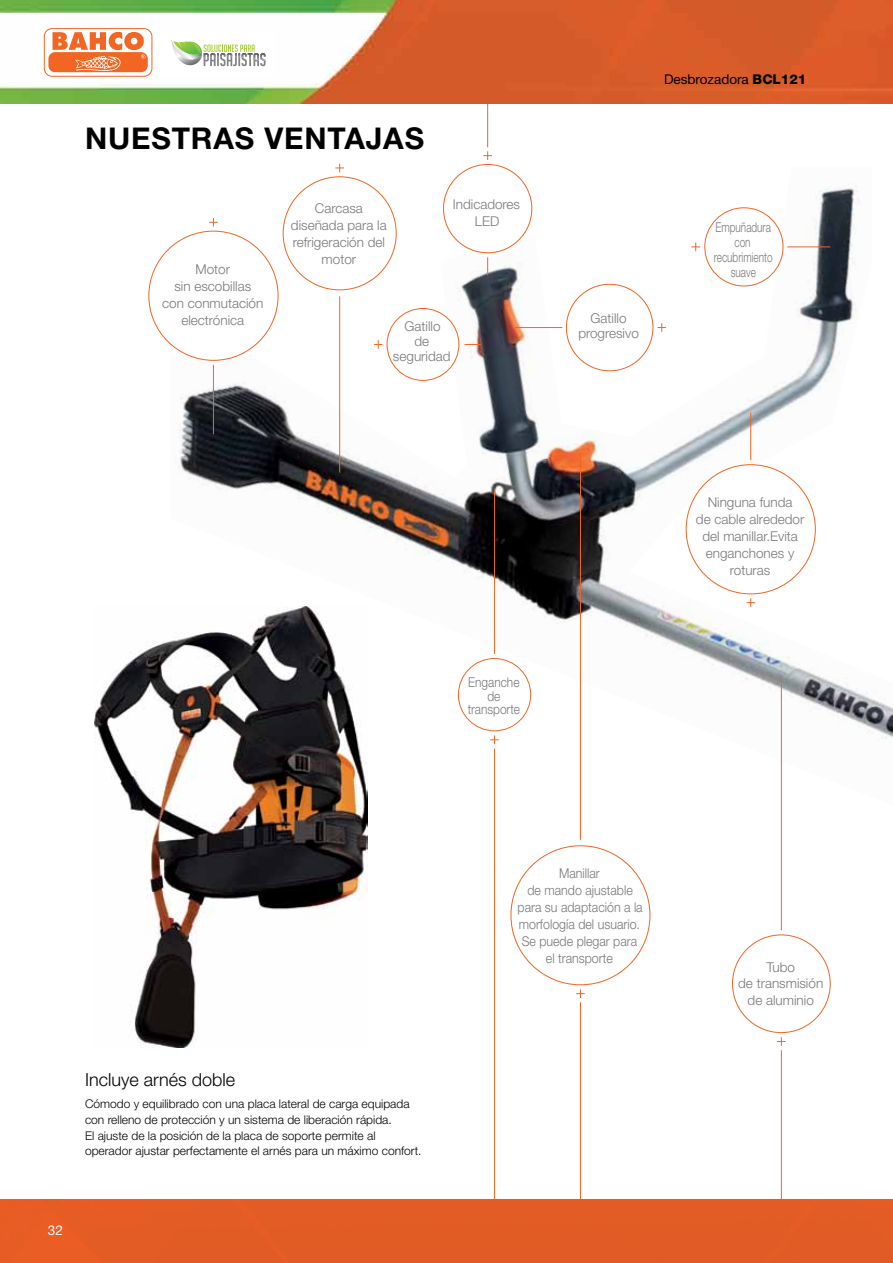
<style>
.page{position:relative;width:893px;height:1263px;background:#fff}
.page>*{position:absolute;margin:0;border:0;box-sizing:border-box;transform-origin:0 0}
.t1{font:700 30px "Helvetica Neue LT Std";letter-spacing:.03em;color:#000}
.t2{font:300 18px "Helvetica Neue LT Std";color:#000}
.t3{font:300 13.5px/16.8px "Helvetica Neue LT Std";color:#77787b;text-align:center}
.t4{font:300 13.5px/16.8px "Helvetica Neue LT Std";color:#77787b;text-align:center;scale:.92 1}
.t5{font:300 13.5px/15px "Helvetica Neue LT Std";color:#77787b;text-align:center;scale:.74 1}
.t6{font:300 13.5px/13.5px "Helvetica Neue LT Std";color:#77787b;text-align:center;scale:.88 1}
.t7{font:13.5px "Helvetica Neue LT Std";color:#000}
.t8{font:13.5px "Helvetica Neue LT Std";color:#fff}
.t9{font:300 12px/15.8px "Helvetica Neue LT Std";color:#000}
.s1{font-weight:800}
</style>
<div class="page">
<img style="left:0;top:0;width:893px;height:103px">
<div style="left:0;top:1199px;width:893px;height:64px;background:#e25c25"></div>
<img style="left:170px;top:167px;width:723px;height:638px">
<img style="left:94px;top:607px;width:273px;height:440px">
<hr style="left:339px;top:296px;width:1px;height:176px;background:#f26522">
<svg style="left:335px;top:164px;width:9px;height:8px"></svg>
<div style="left:283px;top:177px;width:113px;height:113px;background:#fff;border-radius:50%"></div>
<div style="left:161px;top:33px;width:113px;height:42px;background:#fff"></div>
<svg style="left:171px;top:40px;width:95px;height:27px"></svg>
<div style="left:44px;top:29px;width:108px;height:47px;background:#fff;border-radius:8px"></div>
<div style="left:44px;top:28px;width:108px;height:49px;border:1px solid #f26522;border-radius:8px"></div>
<svg style="left:48px;top:52px;width:100px;height:20px"></svg>
<svg style="left:53px;top:32px;width:92px;height:39px"></svg>
<hr style="left:213px;top:365px;width:1px;height:69px;background:#f26522">
<svg style="left:209px;top:218px;width:9px;height:9px"></svg>
<div style="left:149px;top:231px;width:129px;height:129px;background:#fff;border-radius:50%"></div>
<svg style="left:465px;top:344px;width:16px;height:1px"></svg>
<svg style="left:374px;top:340px;width:8px;height:9px"></svg>
<hr style="left:515px;top:327px;width:47px;height:1px;background:#f26522">
<svg style="left:657px;top:323px;width:9px;height:9px"></svg>
<div style="left:566px;top:284px;width:87px;height:87px;background:#fff;border-radius:50%"></div>
<hr style="left:494px;top:491px;width:1px;height:163px;background:#f26522">
<hr style="left:494px;top:748px;width:1px;height:452px;background:#f26522">
<svg style="left:490px;top:735px;width:9px;height:9px"></svg>
<hr style="left:580px;top:453px;width:1px;height:387px;background:#f26522">
<hr style="left:580px;top:1002px;width:1px;height:197px;background:#f26522">
<svg style="left:576px;top:989px;width:9px;height:9px"></svg>
<hr style="left:781px;top:675px;width:1px;height:255px;background:#f26522">
<hr style="left:781px;top:1050px;width:1px;height:149px;background:#f26522">
<svg style="left:777px;top:1037px;width:9px;height:9px"></svg>
<hr style="left:787px;top:247px;width:43px;height:1px;background:#f26522">
<svg style="left:691px;top:243px;width:9px;height:8px"></svg>
<div style="left:705px;top:208px;width:78px;height:78px;background:#fff;border-radius:50%"></div>
<div style="left:705px;top:208px;width:78px;height:78px;border:1px solid #f26522;border-radius:50%"></div>
<hr style="left:750px;top:412px;width:1px;height:48px;background:#f26522">
<svg style="left:746px;top:598px;width:9px;height:13px"></svg>
<div style="left:686px;top:465px;width:129px;height:129px;background:#fff;border-radius:50%"></div>
<hr style="left:487px;top:103px;width:1px;height:44px;background:#f26522">
<svg style="left:487px;top:257px;width:1px;height:18px"></svg>
<svg style="left:483px;top:151px;width:9px;height:9px"></svg>
<div style="left:443px;top:164px;width:89px;height:89px;background:#fff;border-radius:50%"></div>
<div style="left:387px;top:308px;width:72px;height:72px;background:#fff;border-radius:50%"></div>
<div style="left:387px;top:308px;width:72px;height:73px;border:1px solid #f26522;border-radius:50%"></div>
<div style="left:458px;top:658px;width:73px;height:73px;background:#fff;border-radius:50%"></div>
<div style="left:458px;top:658px;width:73px;height:73px;border:1px solid #f26522;border-radius:50%"></div>
<h1 class="t1" style="left:85px;top:120px;width:341px">NUESTRAS VENTAJAS</h1>
<p class="t3" style="left:162px;top:261px;width:103px">Motor<br>sin escobillas con conmutación electrónica</p>
<p class="t3" style="left:291px;top:200px;width:97px">Carcasa diseñada para la refrigeración del motor</p>
<p class="t3" style="left:453px;top:196px;width:69px">Indicadores<br>LED</p>
<p class="t3" style="left:393px;top:318px;width:59px;line-height:15px">Gatillo<br>de seguridad</p>
<p class="t6" style="left:468px;top:675px;width:61px">Enganche de transporte</p>
<p class="t7" style="left:664px;top:71px;width:144px">Desbrozadora <span class="s1">BCL121</span></p>
<p class="t3" style="left:578px;top:310px;width:62px;line-height:15px">Gatillo progresivo</p>
<p class="t5" style="left:714px;top:220px;width:81px">Empuñadura con recubrimiento suave</p>
<p class="t3" style="left:696px;top:494px;width:110px">Ninguna funda<br>de cable alrededor del manillar.Evita enganchones y roturas</p>
<h2 class="t2" style="left:85px;top:1068px;width:152px">Incluye arnés doble</h2>
<p class="t9" style="left:85px;top:1096px;width:338px">Cómodo y equilibrado con una placa lateral de carga equipada con relleno de protección y un sistema de liberación rápida.<br>El ajuste de la posición de la placa de soporte permite al operador ajustar perfectamente el arnés para un máximo confort.</p>
<p class="t8" style="left:48px;top:1222px;width:17px">32</p>
<p class="t4" style="left:518px;top:865px;width:138px">Manillar<br>de mando ajustable para su adaptación a la morfología del usuario.<br>Se puede plegar para el transporte</p>
<p class="t3" style="left:738px;top:958px;width:86px">Tubo<br>de transmisión de aluminio</p>
</div>
